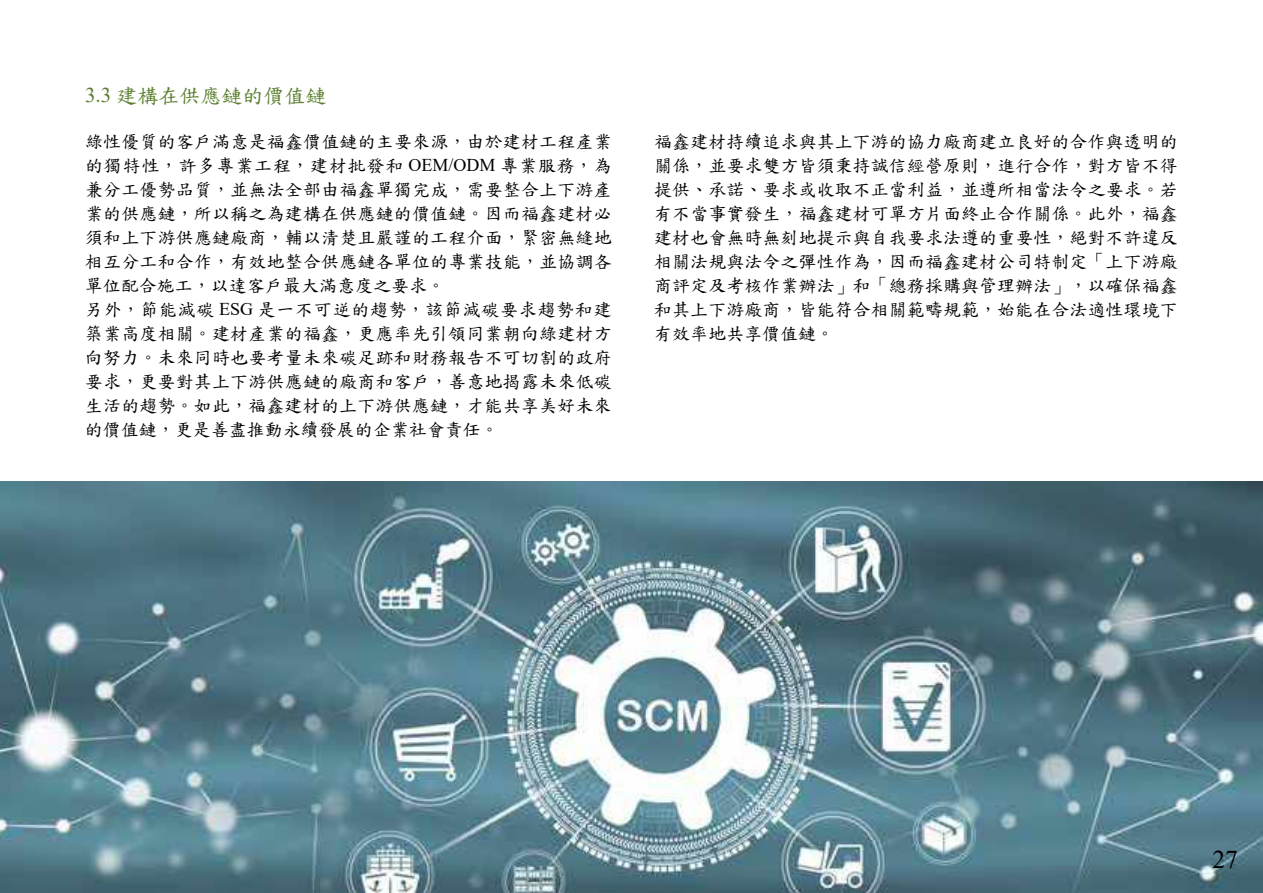
<style>
.page{position:relative;width:1263px;height:893px;background:#fff}
.page>*{position:absolute;margin:0;border:0;box-sizing:border-box;transform-origin:0 0}
.t1{font:25.5px "Times New Roman";color:#000}
.t2{font:21px "DF Kai Shu SB Estd BF";color:#5a7e2d}
.t3{font:18px/24px "DF Kai Shu SB Estd BF";letter-spacing:.01em;color:#000}
.s1{font-family:"Times New Roman"}
</style>
<div class="page">
<img style="left:0;top:482px;width:1263px;height:411px">
<p class="t2" style="left:85px;top:85px;width:243px"><span class="s1">3.3</span> 建構在供應鏈的價值鏈</p>
<p class="t3" style="left:85px;top:130px;width:537px">綠性優質的客戶滿意是福鑫價值鏈的主要來源，由於建材工程產業的獨特性，許多專業工程，建材批發和 <span class="s1">OEM/ODM</span> 專業服務，為兼分工優勢品質，並無法全部由福鑫單獨完成，需要整合上下游產業的供應鏈，所以稱之為建構在供應鏈的價值鏈。因而福鑫建材必須和上下游供應鏈廠商，輔以清楚且嚴謹的工程介面，緊密無縫地相互分工和合作，有效地整合供應鏈各單位的專業技能，並協調各單位配合施工，以達客戶最大滿意度之要求。<br>另外，節能減碳<span class="s1">ESG</span> 是一不可逆的趨勢，該節減碳要求趨勢和建築業高度相關。建材產業的福鑫，更應率先引領同業朝向綠建材方向努力。未來同時也要考量未來碳足跡和財務報告不可切割的政府要求，更要對其上下游供應鏈的廠商和客戶，善意地揭露未來低碳生活的趨勢。如此，福鑫建材的上下游供應鏈，才能共享美好未來的價值鏈，更是善盡推動永續發展的企業社會責任。</p>
<p class="t3" style="left:654px;top:130px;width:535px">福鑫建材持續追求與其上下游的協力廠商建立良好的合作與透明的關係，並要求雙方皆須秉持誠信經營原則，進行合作，對方皆不得提供、承諾、要求或收取不正當利益，並遵所相當法令之要求。若有不當事實發生，福鑫建材可單方片面終止合作關係。此外，福鑫建材也會無時無刻地提示與自我要求法遵的重要性，絕對不許違反相關法規與法令之彈性作為，因而福鑫建材公司特制定「上下游廠商評定及考核作業辦法」和「總務採購與管理辦法」，以確保福鑫和其上下游廠商，皆能符合相關範疇規範，始能在合法適性環境下有效率地共享價值鏈。</p>
<h1 class="t1" style="left:1212px;top:841px;width:27px">27</h1>
</div>
